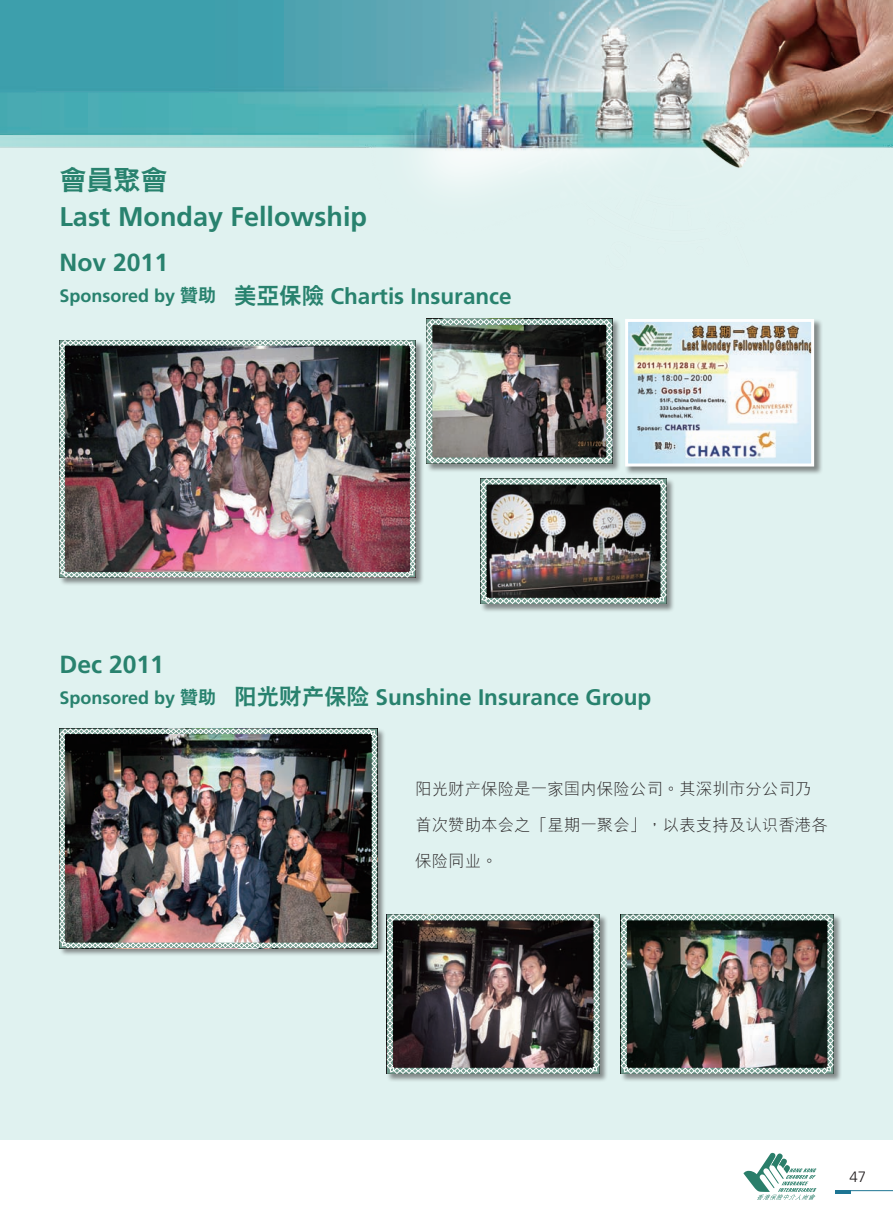
<style>
.page{position:relative;width:893px;height:1212px;background:#fff}
.page>*{position:absolute;margin:0;border:0;box-sizing:border-box;transform-origin:0 0}
.t1{font:700 27px "Frutiger";color:#28826e}
.t2{font:800 27px "C Hei 2 HK";color:#28826e}
.t3{font:700 24.75px "Frutiger";color:#28826e}
.t4{font:700 22.5px "Frutiger";color:#28826e}
.t5{font:300 16.5px/36px "M Hei HKS";color:#231f20}
.t6{font:300 15px "Frutiger";color:#231f20}
.s1{font-size:18px}
.s2{font-family:"C Hei 2 HK";font-weight:800;font-size:18px}
.s3{font-family:"C Hei 2 HK";font-weight:800}
.s4{font-family:"C Hei 2 HKS";font-weight:800}
</style>
<div class="page">
<hr style="left:835px;top:1190px;width:58px;height:1px;background:#1e7593">
<hr style="left:835px;top:1190px;width:16px;height:4px;background:#1e7593">
<svg style="left:743px;top:1153px;width:73px;height:47px"></svg>
<div style="left:0;top:99px;width:893px;height:1040px;background:#e0f2f0"></div>
<img style="left:0;top:0;width:893px;height:185px">
<div style="left:59px;top:728px;width:333px;height:234px;background:#231f20;opacity:.5"></div>
<img style="left:59px;top:728px;width:318px;height:220px">
<div style="left:625px;top:318px;width:204px;height:163px;background:#231f20;opacity:.5"></div>
<img style="left:629px;top:323px;width:181px;height:139px">
<div style="left:625px;top:319px;width:189px;height:147px;border:3px solid #fff"></div>
<div style="left:59px;top:340px;width:371px;height:252px;background:#231f20;opacity:.5"></div>
<img style="left:59px;top:340px;width:357px;height:238px">
<div style="left:426px;top:318px;width:201px;height:161px;background:#231f20;opacity:.5"></div>
<img style="left:426px;top:318px;width:187px;height:146px">
<div style="left:480px;top:478px;width:201px;height:141px;background:#231f20;opacity:.5"></div>
<img style="left:480px;top:478px;width:187px;height:126px">
<div style="left:386px;top:914px;width:228px;height:174px;background:#231f20;opacity:.5"></div>
<img style="left:387px;top:914px;width:213px;height:160px">
<div style="left:620px;top:914px;width:228px;height:174px;background:#231f20;opacity:.5"></div>
<img style="left:620px;top:914px;width:214px;height:160px">
<p class="t2" style="left:59px;top:162px;width:109px">會員聚會</p>
<p class="t1" style="left:59px;top:200px;width:309px">Last Monday Fellowship</p>
<p class="t3" style="left:59px;top:248px;width:110px">Nov 2011</p>
<p class="t4" style="left:59px;top:282px;width:454px"><span class="s1">Sponsored by</span> <span class="s2">贊助　</span><span class="s3">美亞保險</span> Chartis Insurance</p>
<p class="t3" style="left:59px;top:649px;width:106px">Dec 2011</p>
<p class="t4" style="left:59px;top:684px;width:593px"><span class="s1">Sponsored by</span> <span class="s2">贊助　</span><span class="s4">陽光財產保險</span> Sunshine Insurance Group</p>
<p class="t5" style="left:415px;top:770px;width:414px">陽光財產保險是一家國內保險公司。其深圳市分公司乃首次贊助本會之「星期一聚會」，以表支持及認識香港各保險同業。</p>
<p class="t6" style="left:849px;top:1168px;width:18px">47</p>
</div>
